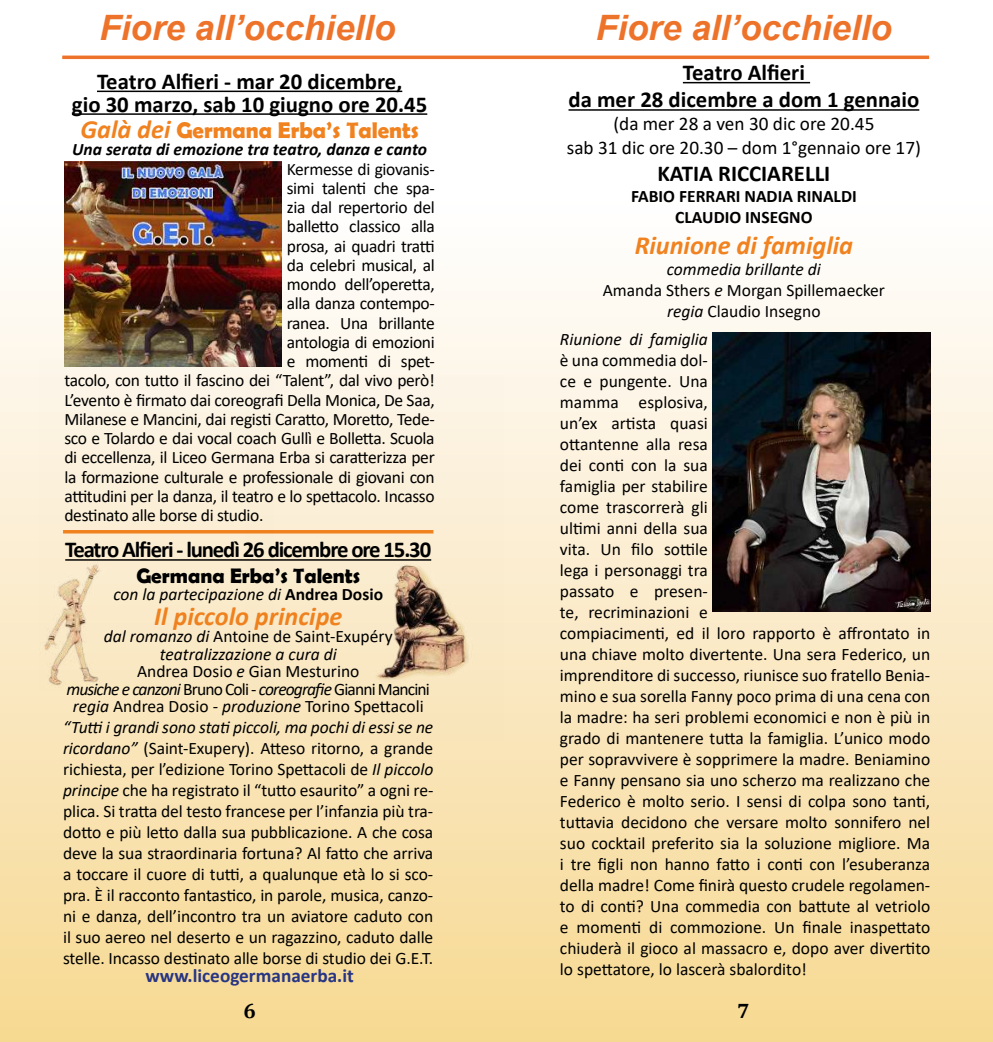
<style>
.page{position:relative;width:993px;height:1042px;background:#fff}
.page>*{position:absolute;margin:0;border:0;box-sizing:border-box;transform-origin:0 0}
.t1{font:italic 700 35px "Arial";color:#ee732a}
.t2{font:italic 700 26.25px "Calibri";color:#f08220}
.t3{font:700 22.75px/22.8px "Calibri";color:#000;text-align:center}
.t4{font:700 22.75px "Calibri";letter-spacing:-.05em;color:#000}
.t5{font:700 22.75px "Berlin Sans FB Demi";color:#f08220}
.t6{font:700 21px "Berlin Sans FB Demi";color:#000}
.t7{font:700 21px "Cambria";color:#000}
.t8{font:19.25px/23.1px "Calibri";color:#000;text-align:center}
.t9{font:700 19.25px "Calibri";color:#283583}
.t10{font:17.5px/21px "Calibri";color:#000;text-align:center}
.t11{font:17.5px "Calibri";letter-spacing:-.02em;color:#000}
.t12{font:italic 17.5px "Calibri";color:#000}
.t13{font:italic 700 17.5px "Calibri";color:#000}
.t14{font:700 17.5px/21px "Calibri";color:#000;text-align:center}
.s1{font-family:"Calibri";font-style:italic;font-size:26.25px}
.s2{font-weight:700;font-style:normal}
.s3{font-style:italic}
</style>
<div class="page">
<div style="left:0;top:0;width:992px;height:1042px;background:linear-gradient(to bottom,#fff,#f7d996)"></div>
<hr style="left:62px;top:56px;width:866px;height:3px;background:#ee732a">
<hr style="left:97px;top:91px;width:305px;height:1px;background:#000">
<hr style="left:72px;top:113px;width:355px;height:2px;background:#000">
<img style="left:64px;top:161px;width:218px;height:205px">
<hr style="left:682px;top:82px;width:127px;height:1px;background:#000">
<hr style="left:568px;top:109px;width:351px;height:2px;background:#000">
<img style="left:712px;top:332px;width:218px;height:280px">
<img style="left:39px;top:359px;width:234px;height:332px">
<img style="left:245px;top:375px;width:259px;height:365px">
<h1 class="t1" style="left:99px;top:4px;width:297px">Fiore all’occhiello</h1>
<h1 class="t1" style="left:595px;top:4px;width:297px">Fiore all’occhiello</h1>
<h3 class="t3" style="left:72px;top:70px;width:357px">Teatro Alfieri - mar 20 dicembre,<br>gio 30 marzo, sab 10 giugno ore 20.45</h3>
<h3 class="t5" style="left:80px;top:117px;width:340px"><span class="s1">Galà dei</span> Germana Erba’s Talents</h3>
<p class="t13" style="left:72px;top:137px;width:356px">Una serata di emozione tra teatro, danza e canto</p>
<p class="t11" style="left:287px;top:157px;width:149px">Kermesse di giovanis-</p>
<p class="t11" style="left:287px;top:176px;width:149px">simi talenti che spa-</p>
<p class="t11" style="left:287px;top:195px;width:149px">zia dal repertorio del</p>
<p class="t11" style="left:287px;top:214px;width:149px">balletto classico alla</p>
<p class="t11" style="left:287px;top:234px;width:149px">prosa, ai quadri tratti</p>
<p class="t11" style="left:287px;top:253px;width:149px">da celebri musical, al</p>
<p class="t11" style="left:287px;top:272px;width:149px">mondo dell’operetta,</p>
<p class="t11" style="left:287px;top:291px;width:149px">alla danza contempo-</p>
<p class="t11" style="left:287px;top:311px;width:149px">ranea. Una brillante</p>
<p class="t11" style="left:287px;top:330px;width:149px">antologia di emozioni</p>
<p class="t11" style="left:287px;top:349px;width:149px">e momenti di spet-</p>
<p class="t11" style="left:64px;top:368px;width:371px">tacolo, con tutto il fascino dei “Talent”, dal vivo però!</p>
<p class="t11" style="left:64px;top:388px;width:372px">L’evento è firmato dai coreografi Della Monica, De Saa,</p>
<p class="t11" style="left:64px;top:407px;width:372px">Milanese e Mancini, dai registi Caratto, Moretto, Tede-</p>
<p class="t11" style="left:64px;top:426px;width:371px">sco e Tolardo e dai vocal coach Gullì e Bolletta. Scuola</p>
<p class="t11" style="left:64px;top:445px;width:372px">di eccellenza, il Liceo Germana Erba si caratterizza per</p>
<p class="t11" style="left:64px;top:465px;width:371px">la formazione culturale e professionale di giovani con</p>
<p class="t11" style="left:64px;top:484px;width:371px">attitudini per la danza, il teatro e lo spettacolo. Incasso</p>
<p class="t11" style="left:64px;top:503px;width:200px">destinato alle borse di studio.</p>
<h3 class="t4" style="left:65px;top:534px;width:367px">Teatro Alfieri - lunedì 26 dicembre ore 15.30</h3>
<p class="t6" style="left:136px;top:563px;width:225px">Germana Erba’s Talents</p>
<p class="t12" style="left:113px;top:582px;width:271px">con la partecipazione di <span class="s2">Andrea Dosio</span></p>
<h2 class="t2" style="left:154px;top:597px;width:190px">Il piccolo principe</h2>
<p class="t10" style="left:66px;top:627px;width:365px;line-height:17.5px"><span class="s3">dal romanzo di</span> Antoine de Saint-Exupéry <span class="s3">teatralizzazione a cura di<br></span>Andrea Dosio <span class="s3">e</span> Gian Mesturino<br><span class="s3">musiche e canzoni</span> Bruno Coli - <span class="s3">coreografie</span> Gianni Mancini <span class="s3">regia</span> Andrea Dosio <span class="s3">- produzione</span> Torino Spettacoli</p>
<p class="t10" style="left:63px;top:717px;width:372px;text-align:justify"><span class="s3">“Tutti i grandi sono stati piccoli, ma pochi di essi se ne ricordano”</span> (Saint-Exupery). Atteso ritorno, a grande richiesta, per l’edizione Torino Spettacoli de <span class="s3">Il piccolo principe</span> che ha registrato il “tutto esaurito” a ogni re&shy;plica. Si tratta del testo francese per l’infanzia più tra&shy;dotto e più letto dalla sua pubblicazione. A che cosa deve la sua straordinaria fortuna? Al fatto che arriva a toccare il cuore di tutti, a qualunque età lo si sco&shy;pra. È il racconto fantastico, in parole, musica, canzo&shy;ni e danza, dell’incontro tra un aviatore caduto con il suo aereo nel deserto e un ragazzino, caduto dalle stelle. Incasso destinato alle borse di studio dei G.E.T.</p>
<p class="t9" style="left:145px;top:962px;width:210px">www.liceogermanaerba.it</p>
<h3 class="t3" style="left:568px;top:59px;width:352px;line-height:27.3px">Teatro Alfieri<br>da mer 28 dicembre a dom 1 gennaio</h3>
<p class="t8" style="left:566px;top:112px;width:355px">(da mer 28 a ven 30 dic ore 20.45<br>sab 31 dic ore 20.30 – dom 1°gennaio ore 17)</p>
<h3 class="t3" style="left:657px;top:162px;width:174px">KATIA RICCIARELLI</h3>
<p class="t14" style="left:631px;top:185px;width:227px">FABIO FERRARI NADIA RINALDI<br>CLAUDIO INSEGNO</p>
<h2 class="t2" style="left:634px;top:227px;width:220px">Riunione di famiglia</h2>
<p class="t10" style="left:602px;top:259px;width:284px"><span class="s3">commedia brillante di<br></span>Amanda Sthers <span class="s3">e</span> Morgan Spillemaecker <span class="s3">regia</span> Claudio Insegno</p>
<p class="t12" style="left:559px;top:327px;width:149px">Riunione di famiglia</p>
<p class="t10" style="left:559px;top:349px;width:372px;text-align:left">è una commedia dol-<br>ce e pungente. Una<br>mamma esplosiva,<br>un’ex artista quasi<br>ottantenne alla resa<br>dei conti con la sua<br>famiglia per stabilire<br>come trascorrerà gli<br>ultimi anni della sua<br>vita. Un filo sottile<br>lega i personaggi tra<br>passato e presen-<br>te, recriminazioni e<br>compiacimenti, ed il loro rapporto è affrontato in una chiave molto divertente. Una sera Federico, un imprenditore di successo, riunisce suo fratello Benia&shy;mino e sua sorella Fanny poco prima di una cena con la madre: ha seri problemi economici e non è più in grado di mantenere tutta la famiglia. L’unico modo per sopravvivere è sopprimere la madre. Beniamino e Fanny pensano sia uno scherzo ma realizzano che Federico è molto serio. I sensi di colpa sono tanti, tuttavia decidono che versare molto sonnifero nel suo cocktail preferito sia la soluzione migliore. Ma i tre figli non hanno fatto i conti con l’esuberanza della madre! Come finirà questo crudele regolamen&shy;to di conti? Una commedia con battute al vetriolo e momenti di commozione. Un finale inaspettato chiuderà il gioco al massacro e, dopo aver divertito lo spettatore, lo lascerà sbalordito!</p>
<p class="t7" style="left:243px;top:995px;width:14px">6</p>
<p class="t7" style="left:736px;top:995px;width:14px">7</p>
</div>
